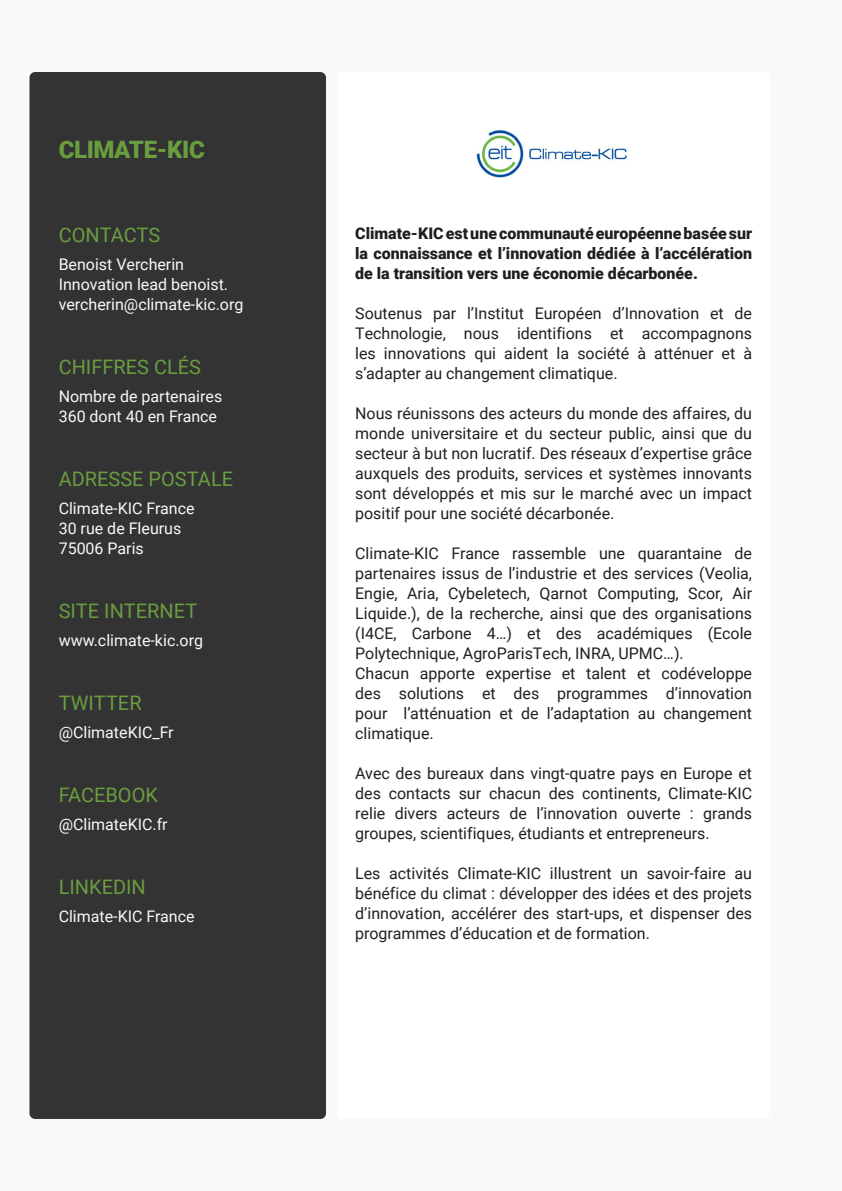
<style>
.page{position:relative;width:842px;height:1191px;background:#fff}
.page>*{position:absolute;margin:0;border:0;box-sizing:border-box;transform-origin:0 0}
.t1{font:900 24px "Roboto";letter-spacing:-.015em;color:#6a9d40}
.t2{font:20px "Roboto";color:#6a9d40}
.t3{font:16px/20px "Roboto";color:#231f20;text-align:justify}
.t4{font:16px/20px "Roboto";color:#f9f9f9}
.t5{font:900 16px/20px "Roboto";color:#231f20;text-align:justify}
</style>
<div class="page">
<div style="left:29px;top:72px;width:297px;height:1047px;background:#333;border-radius:6px"></div>
<img style="left:476px;top:130px;width:151px;height:48px">
<p class="t1" style="left:59px;top:133px;width:148px">CLIMATE-KIC</p>
<p class="t2" style="left:59px;top:221px;width:103px">CONTACTS</p>
<p class="t4" style="left:59px;top:253px;width:127px">Benoist Vercherin</p>
<p class="t4" style="left:59px;top:273px;width:186px">Innovation lead benoist. vercherin@climate-kic.org</p>
<p class="t2" style="left:59px;top:353px;width:144px">CHIFFRES CLÉS</p>
<p class="t4" style="left:59px;top:385px;width:165px">Nombre de partenaires</p>
<p class="t4" style="left:59px;top:405px;width:160px">360 dont 40 en France</p>
<p class="t2" style="left:59px;top:465px;width:176px">ADRESSE POSTALE</p>
<p class="t4" style="left:59px;top:497px;width:137px">Climate-KIC France</p>
<p class="t4" style="left:59px;top:517px;width:124px">30 rue de Fleurus</p>
<p class="t4" style="left:59px;top:537px;width:87px">75006 Paris</p>
<p class="t2" style="left:59px;top:597px;width:140px">SITE INTERNET</p>
<p class="t4" style="left:59px;top:629px;width:146px">www.climate-kic.org</p>
<p class="t2" style="left:59px;top:689px;width:84px">TWITTER</p>
<p class="t4" style="left:59px;top:721px;width:117px">@ClimateKIC_Fr</p>
<p class="t2" style="left:59px;top:781px;width:101px">FACEBOOK</p>
<p class="t4" style="left:59px;top:813px;width:110px">@ClimateKIC.fr</p>
<p class="t2" style="left:59px;top:873px;width:89px">LINKEDIN</p>
<p class="t4" style="left:59px;top:905px;width:137px">Climate-KIC France</p>
<p class="t5" style="left:355px;top:222px;width:398px">Climate-KIC est une communauté européenne basée sur la connaissance et l’innovation dédiée à l’accélération de la transition vers une économie décarbonée.</p>
<p class="t3" style="left:355px;top:302px;width:398px">Soutenus par l’Institut Européen d’Innovation et de Technologie, nous identifions et accompagnons les innovations qui aident la société à atténuer et à s’adapter au changement climatique.</p>
<p class="t3" style="left:355px;top:402px;width:398px">Nous réunissons des acteurs du monde des affaires, du monde universitaire et du secteur public, ainsi que du secteur à but non lucratif. Des réseaux d’expertise grâce auxquels des produits, services et systèmes innovants sont développés et mis sur le marché avec un impact positif pour une société décarbonée.</p>
<p class="t3" style="left:355px;top:542px;width:398px">Climate-KIC France rassemble une quarantaine de partenaires issus de l’industrie et des services (Veolia, Engie, Aria, Cybeletech, Qarnot Computing, Scor, Air Liquide.), de la recherche, ainsi que des organisations (I4CE, Carbone 4…) et des académiques (Ecole Polytechnique, AgroParisTech, INRA, UPMC…).</p>
<p class="t3" style="left:355px;top:662px;width:398px">Chacun apporte expertise et talent et codéveloppe des solutions et des programmes d’innovation pour l’atténuation et de l’adaptation au changement climatique.</p>
<p class="t3" style="left:355px;top:762px;width:398px">Avec des bureaux dans vingt-quatre pays en Europe et des contacts sur chacun des continents, Climate-KIC relie divers acteurs de l’innovation ouverte : grands groupes, scientifiques, étudiants et entrepreneurs.</p>
<p class="t3" style="left:355px;top:862px;width:398px">Les activités Climate-KIC illustrent un savoir-faire au bénéfice du climat : développer des idées et des projets d’innovation, accélérer des start-ups, et dispenser des programmes d’éducation et de formation.</p>
</div>
